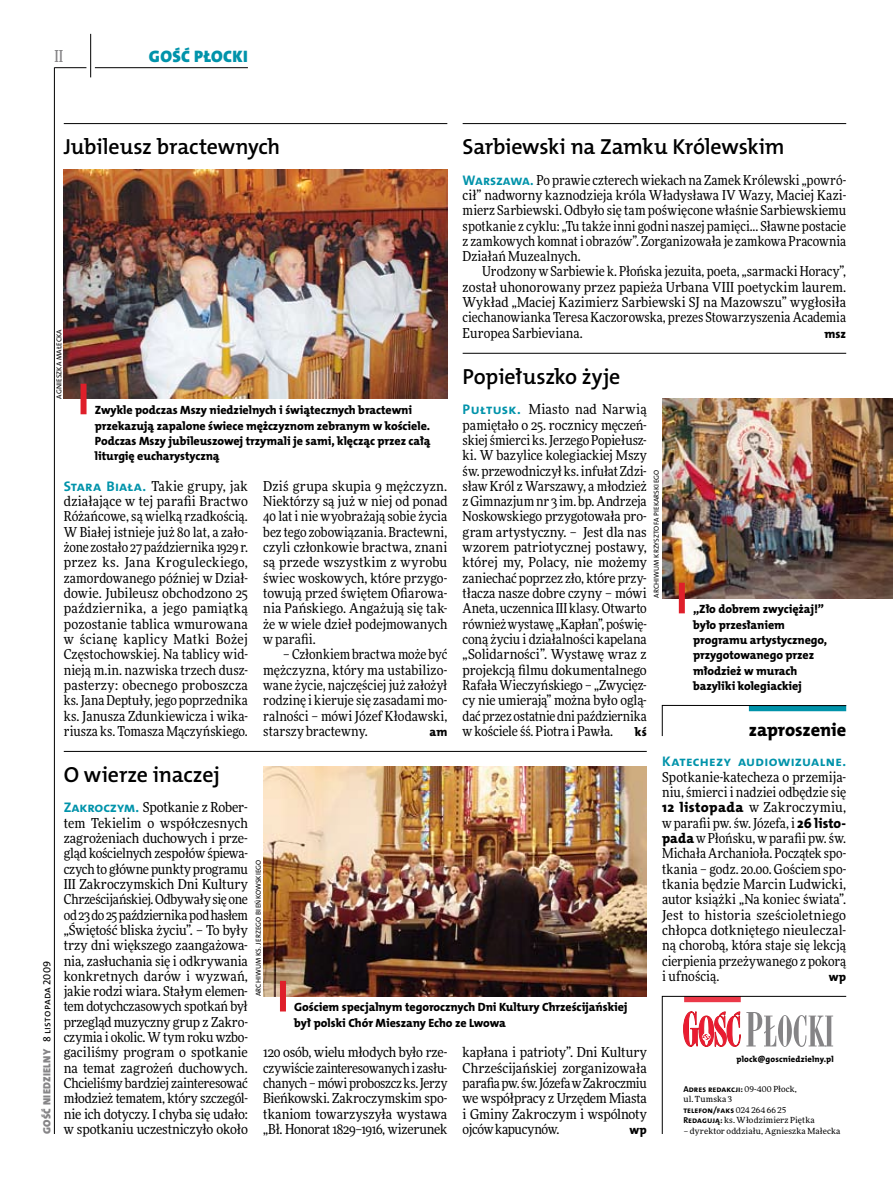
<style>
.page{position:relative;width:893px;height:1191px;background:#fff}
.page>*{position:absolute;margin:0;border:0;box-sizing:border-box;transform-origin:0 0}
.t1{font:21.9px "The Mix HP6 Se Bld";letter-spacing:-.01em;color:#000}
.t2{font:18.3px "The Mix HP8 Ex Bld";color:#000}
.t3{font:16.65px "The Mix HP9 Blk";letter-spacing:.02em;color:#0093aa}
.t4{font:500 16.5px "Freeday Narrow";color:#858486;scale:.9 1}
.t5{font:13.95px "The Mix HP7 Bld";letter-spacing:.02em;color:#0093aa}
.t6{font:13.65px/15.3px "Freeday Narrow News";letter-spacing:-.005em;color:#000;text-align:justify}
.t7{font:12.3px "The Mix HP8 Ex Bld";color:#000}
.t8{font:12px/15.3px "The Mix HP8 Ex Bld";letter-spacing:-.005em;color:#000}
.t9{font:10.5px "The Mix HP9 Blk";letter-spacing:.025em;color:#858486}
.t10{font:8.55px "The Mix HP7 Bld";letter-spacing:.005em;color:#000}
.t11{font:8.55px "The Mix HP8 Ex Bld";letter-spacing:.04em;color:#000}
.t12{font:8.4px "Freeday News";letter-spacing:.02em;color:#000}
.t13{font:7.2px "The Mix HP5 Plain";letter-spacing:.015em;color:#000}
.s1{font-family:"The Mix HP7 Bld";font-size:13.95px;color:#0093aa}
.s2{font-family:"The Mix HP5 Plain";color:#000}
.s3{font-family:"The Mix HP8 Ex Bld";font-size:13.95px}
.s4{font-family:"Freeday News";font-size:8.4px}
.s5{font-family:"The Mix HP7 Bld";font-size:8.55px}
</style>
<div class="page">
<hr style="left:54px;top:67px;width:1px;height:1067px;background:#000">
<hr style="left:90px;top:34px;width:1px;height:43px;background:#000">
<hr style="left:54px;top:67px;width:32px;height:1px;background:#000">
<hr style="left:95px;top:67px;width:153px;height:1px;background:#000">
<svg style="left:662px;top:996px;width:185px;height:138px"></svg>
<hr style="left:64px;top:123px;width:383px;height:1px;background:#000">
<img style="left:64px;top:169px;width:383px;height:230px">
<hr style="left:463px;top:123px;width:383px;height:1px;background:#000">
<svg style="left:662px;top:705px;width:185px;height:31px"></svg>
<div style="left:81px;top:384px;width:6px;height:30px;background:#df1f2a"></div>
<hr style="left:64px;top:751px;width:583px;height:1px;background:#000">
<img style="left:263px;top:766px;width:384px;height:230px">
<div style="left:280px;top:981px;width:6px;height:30px;background:#df1f2a"></div>
<hr style="left:463px;top:353px;width:383px;height:1px;background:#000">
<img style="left:662px;top:399px;width:231px;height:199px">
<div style="left:679px;top:583px;width:6px;height:30px;background:#df1f2a"></div>
<p class="t4" style="left:54px;top:46px;width:11px">II</p>
<p class="t3" style="left:149px;top:46px;width:100px">GOŚĆ PŁOCKI</p>
<h1 class="t1" style="left:64px;top:132px;width:218px">Jubileusz bractewnych</h1>
<p class="t13" style="left:55px;top:399px;width:71px;rotate:-90deg">Agni eszka Małecka</p>
<p class="t8" style="left:95px;top:403px;width:337px">Zwykle podczas Mszy niedzielnych i świątecznych bractewni przekazują zapalone świece mężczyznom zebranym w kościele.<br>Podczas Mszy jubileuszowej trzymali je sami, klęcząc przez całą liturgię eucharystyczną</p>
<p class="t6" style="left:64px;top:478px;width:186px"><span class="s1">Stara Biała.</span> Takie grupy, jak działające w tej parafii Bractwo Różańcowe, są wielką rzadkością.<br>W Białej istnieje już 80 lat, a zało&shy;żone zostało 27 października 1929 r. przez ks. Jana Kroguleckiego, zamordowanego później w Dział&shy;dowie. Jubileusz obchodzono 25 października, a jego pamiątką pozostanie tablica wmurowana w ścianę kaplicy Matki Bożej Częstochowskiej. Na tablicy wid&shy;nieją m.in. nazwiska trzech dusz&shy;pasterzy: obecnego proboszcza ks.Jana Deptuły, jego poprzednika ks. Janusza Zdunkiewicza i wika&shy;riusza ks. Tomasza Mączyńskiego.</p>
<p class="t6" style="left:263px;top:478px;width:186px">Dziś grupa skupia 9 mężczyzn.<br>Niektórzy są już w niej od ponad 40 lat i nie wyobrażają sobie życia bez tego zobowiązania. Bractewni, czyli członkowie bractwa, znani są przede wszystkim z wyrobu świec woskowych, które przygo&shy;towują przed świętem Ofiarowa&shy;nia Pańskiego. Angażują się tak&shy;że w wiele dzieł podejmowanych w parafii.</p>
<p class="t6" style="left:263px;top:646px;width:186px;text-indent:20px">– Członkiem bractwa może być mężczyzna, który ma ustabilizo&shy;wane życie, najczęściej już założył rodzinę i kieruje się zasadami mo&shy;ralności – mówi Józef Kłodawski, starszy bractewny.</p>
<p class="t7" style="left:429px;top:724px;width:19px">am</p>
<h1 class="t1" style="left:463px;top:132px;width:324px">Sarbiewski na Zamku Królewskim</h1>
<p class="t6" style="left:463px;top:172px;width:385px"><span class="s1">Warszawa.</span> Po prawie czterech wiekach na Zamek Królewski „powró&shy;cił” nadworny kaznodzieja króla Władysława IV Wazy, Maciej Kazi&shy;mierz Sarbiewski. Odbyło się tam poświęcone właśnie Sarbiewskiemu spotkanie z cyklu: „Tu także inni godni naszej pamięci... Sławne postacie z zamkowych komnat i obrazów”. Zorganizowała je zamkowa Pracownia Działań Muzealnych.</p>
<p class="t6" style="left:463px;top:264px;width:385px;text-indent:20px">Urodzony w Sarbiewie k. Płońska jezuita, poeta, „sarmacki Horacy”, został uhonorowany przez papieża Urbana VIII poetyckim laurem.<br>Wykład „Maciej Kazimierz Sarbiewski SJ na Mazowszu” wygłosiła ciechanowianka Teresa Kaczorowska, prezes Stowarzyszenia Academia Europea Sarbieviana.</p>
<p class="t7" style="left:824px;top:326px;width:23px">msz</p>
<h1 class="t1" style="left:463px;top:362px;width:159px">Popiełuszko żyje</h1>
<p class="t6" style="left:463px;top:401px;width:186px"><span class="s1">Pułtusk.</span> Miasto nad Narwią pamiętało o 25. rocznicy męczeń&shy;skiej śmierci ks. Jerzego Popiełusz&shy;ki. W bazylice kolegiackiej Mszy św. przewodniczył ks. infułat Zdzi&shy;sław Król z Warszawy, a młodzież z Gimnazjum nr 3 im. bp. Andrzeja Noskowskiego przygotowała pro&shy;gram artystyczny. – Jest dla nas wzorem patriotycznej postawy, której my, Polacy, nie możemy zaniechać poprzez zło, które przy&shy;tłacza nasze dobre czyny – mówi Aneta, uczennica III klasy. Otwarto również wystawę „Kapłan”, poświę&shy;coną życiu i działalności kapelana „Solidarności”. Wystawę wraz z projekcją filmu dokumentalnego Rafała Wieczyńskiego – „Zwycięz&shy;cy nie umierają” można było oglą&shy;dać przez ostatnie dni października w kościele śś. Piotra i Pawła.</p>
<p class="t13" style="left:652px;top:598px;width:130px;rotate:-90deg">archiwum Krzysztofa Pi ekarski ego</p>
<p class="t7" style="left:635px;top:724px;width:13px">kś</p>
<p class="t8" style="left:693px;top:602px;width:136px">„Zło dobrem zwyciężaj!” było przesłaniem programu artystycznego, przygotowanego przez młodzież w murach bazyliki kolegiackiej</p>
<h2 class="t2" style="left:749px;top:718px;width:99px">zaproszenie</h2>
<p class="t9" style="left:40px;top:1134px;width:175px;rotate:-90deg">GOŚĆ NIEDZIELNY <span class="s2">8 listopada 2009</span></p>
<h1 class="t1" style="left:64px;top:760px;width:158px">O wierze inaczej</h1>
<p class="t6" style="left:64px;top:799px;width:186px"><span class="s1">Zakroczym.</span> Spotkanie z Rober&shy;tem Tekielim o współczesnych zagrożeniach duchowych i prze&shy;gląd kościelnych zespołów śpiewa&shy;czych to główne punkty programu III Zakroczymskich Dni Kultury Chrześcijańskiej. Odbywałysię one od23 do25 października pod hasłem „Świętość bliska życiu”. – To były trzy dni większego zaangażowa&shy;nia, zasłuchania się i odkrywania konkretnych darów i wyzwań, jakie rodzi wiara. Stałym elemen&shy;tem dotychczasowych spotkań był przegląd muzyczny grup z Zakro&shy;czymia i okolic. W tym roku wzbo&shy;gaciliśmy program o spotkanie na temat zagrożeń duchowych.<br>Chcieliśmy bardziej zainteresować młodzież tematem, który szczegól&shy;nie ich dotyczy. I chyba się udało: w spotkaniu uczestniczyło około</p>
<p class="t13" style="left:254px;top:996px;width:138px;rotate:-90deg">archiwum ks. Jerzego Bi eńkowski ego</p>
<p class="t8" style="left:294px;top:1000px;width:335px">Gościem specjalnym tegorocznych Dni Kultury Chrześcijańskiej był polski Chór Mieszany Echo ze Lwowa</p>
<p class="t6" style="left:263px;top:1044px;width:186px">120 osób, wielu młodych było rze&shy;czywiście zainteresowanych i zasłu&shy;chanych – mówi proboszcz ks.Jerzy Bieńkowski. Zakroczymskim spo&shy;tkaniom towarzyszyła wystawa „Bł. Honorat 1829–1916, wizerunek</p>
<p class="t6" style="left:463px;top:1044px;width:186px">kapłana i patrioty”. Dni Kultury Chrześcijańskiej zorganizowała parafia pw. św. Józefa wZakroczmiu we współpracy z Urzędem Miasta i Gminy Zakroczym i wspólnoty ojców kapucynów.</p>
<p class="t7" style="left:629px;top:1122px;width:18px">wp</p>
<p class="t5" style="left:662px;top:753px;width:186px">Katechezy audiowizualne.</p>
<p class="t6" style="left:662px;top:769px;width:186px">Spotkanie-katecheza o przemija&shy;niu, śmierci i nadziei odbędzie się <span class="s3">12 listopada</span> w Zakroczymiu, w parafii pw. św. Józefa, i <span class="s3">26 listo&shy;pada</span> w Płońsku, w parafii pw. św.<br>Michała Archanioła. Początek spo&shy;tkania – godz. 20.00. Gościem spo&shy;tkania będzie Marcin Ludwicki, autor książki „Na koniec świata”.<br>Jest to historia sześcioletniego chłopca dotkniętego nieuleczal&shy;ną chorobą, która staje się lekcją cierpienia przeżywanego z pokorą i ufnością.</p>
<p class="t7" style="left:829px;top:968px;width:18px">wp</p>
<p class="t11" style="left:736px;top:1053px;width:99px">plock@goscniedzielny.pl</p>
<p class="t10" style="left:683px;top:1083px;width:115px">Adres redakcji: <span class="s4">09-400 Płock,</span></p>
<p class="t12" style="left:683px;top:1094px;width:50px">ul. Tumska 3</p>
<p class="t10" style="left:683px;top:1104px;width:104px">telefon/faks <span class="s4">024 264 66 25</span></p>
<p class="t12" style="left:683px;top:1115px;width:133px"><span class="s5">Redagują:</span> ks. Włodzimierz Piętka</p>
<p class="t12" style="left:683px;top:1125px;width:159px">– dyrektor oddziału, Agnieszka Małecka</p>
</div>
